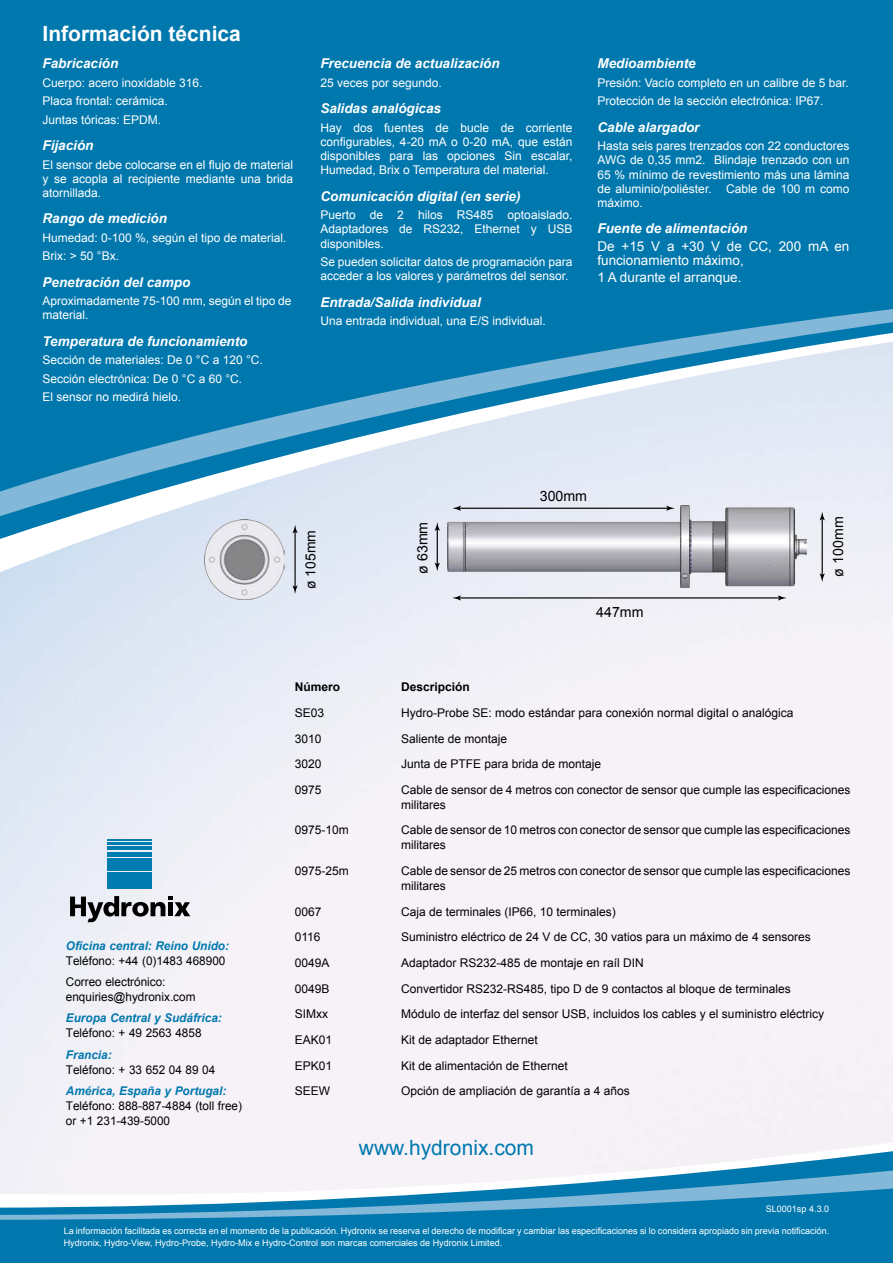
<style>
.page{position:relative;width:893px;height:1263px;background:#fff}
.page>*{position:absolute;margin:0;border:0;box-sizing:border-box;transform-origin:0 0}
.t1{font:700 21px "Arial";color:#fff}
.t2{font:21px "Arial";color:#0078ae}
.t3{font:14.25px "Arial";color:#000}
.t4{font:13.95px "Arial";color:#000}
.t5{font:italic 700 13.5px "Arial";color:#fff}
.t6{font:13.5px/13.5px "Arial";color:#fff}
.t7{font:12px/14.2px "Arial";color:#fff}
.t8{font:12px/15px "Arial";color:#000}
.t9{font:italic 700 12px "Arial";color:#0078ae}
.t10{font:700 12px "Arial";color:#000}
.t11{font:9px/12px "Arial";color:#fff}
</style>
<div class="page">
<svg style="left:0;top:1196px;width:893px;height:67px;fill:#0078ae"></svg>
<div style="left:0;top:0;width:893px;height:264px;background:#0078ae"></div>
<div style="left:0;top:264px;width:893px;height:7px;background:#0078ae"></div>
<img style="left:0;top:271px;width:893px;height:925px">
<svg style="left:70px;top:896px;width:120px;height:26px"></svg>
<hr style="left:108px;top:839px;width:44px;height:1px;background:#007cb1">
<hr style="left:108px;top:842px;width:44px;height:3px;background:#007cb1">
<hr style="left:108px;top:847px;width:44px;height:3px;background:#007cb1">
<hr style="left:108px;top:852px;width:44px;height:4px;background:#007cb1">
<div style="left:108px;top:858px;width:44px;height:5px;background:#007cb1"></div>
<div style="left:108px;top:865px;width:44px;height:6px;background:#007cb1"></div>
<div style="left:108px;top:872px;width:44px;height:8px;background:#007cb1"></div>
<div style="left:108px;top:881px;width:44px;height:8px;background:#007cb1"></div>
<img style="left:448px;top:505px;width:358px;height:82px">
<hr style="left:459px;top:597px;width:321px;height:1px;background:#000">
<svg style="left:778px;top:595px;width:8px;height:5px"></svg>
<svg style="left:452px;top:595px;width:9px;height:5px"></svg>
<hr style="left:459px;top:508px;width:209px;height:1px;background:#000">
<svg style="left:666px;top:506px;width:9px;height:5px"></svg>
<svg style="left:452px;top:506px;width:9px;height:5px"></svg>
<hr style="left:822px;top:518px;width:1px;height:58px;background:#000">
<svg style="left:820px;top:573px;width:5px;height:9px"></svg>
<svg style="left:820px;top:512px;width:5px;height:8px"></svg>
<hr style="left:437px;top:529px;width:1px;height:36px;background:#000">
<svg style="left:435px;top:563px;width:5px;height:8px"></svg>
<svg style="left:435px;top:522px;width:5px;height:9px"></svg>
<hr style="left:294px;top:531px;width:2px;height:57px;background:#000">
<svg style="left:292px;top:585px;width:6px;height:9px"></svg>
<svg style="left:292px;top:525px;width:6px;height:8px"></svg>
<img style="left:205px;top:519px;width:80px;height:80px">
<h1 class="t1" style="left:43px;top:20px;width:200px">Información técnica</h1>
<p class="t5" style="left:43px;top:55px;width:77px">Fabricación</p>
<p class="t7" style="left:43px;top:73px;width:162px;line-height:18.5px">Cuerpo: acero inoxidable 316.<br>Placa frontal: cerámica.<br>Juntas tóricas: EPDM.</p>
<p class="t5" style="left:43px;top:137px;width:53px">Fijación</p>
<p class="t7" style="left:43px;top:157px;width:252px;text-align:justify">El sensor debe colocarse en el flujo de material y se acopla al recipiente mediante una brida atornillada.</p>
<p class="t5" style="left:43px;top:210px;width:126px">Rango de medición</p>
<p class="t7" style="left:43px;top:229px;width:246px;line-height:18.5px">Humedad: 0-100 %, según el tipo de material.<br>Brix: &gt; 50 °Bx.</p>
<p class="t5" style="left:43px;top:273px;width:149px">Penetración del campo</p>
<p class="t7" style="left:43px;top:294px;width:250px">Aproximadamente 75-100 mm, según el tipo de material.</p>
<p class="t5" style="left:43px;top:332px;width:207px">Temperatura de funcionamiento</p>
<p class="t7" style="left:43px;top:351px;width:222px;line-height:18.5px">Sección de materiales: De 0 °C a 120 °C.<br>Sección electrónica: De 0 °C a 60 °C.<br>El sensor no medirá hielo.</p>
<p class="t5" style="left:320px;top:55px;width:181px">Frecuencia de actualización</p>
<p class="t7" style="left:320px;top:76px;width:123px">25 veces por segundo.</p>
<p class="t5" style="left:320px;top:100px;width:122px">Salidas analógicas</p>
<p class="t7" style="left:320px;top:120px;width:254px;text-align:justify">Hay dos fuentes de bucle de corriente configurables, 4-20 mA o 0-20 mA, que están disponibles para las opciones Sin escalar, Humedad, Brix o Temperatura del material.</p>
<p class="t5" style="left:320px;top:187px;width:202px">Comunicación digital (en serie)</p>
<p class="t7" style="left:320px;top:208px;width:253px;text-align:justify">Puerto de 2 hilos RS485 optoaislado.<br>Adaptadores de RS232, Ethernet y USB disponibles.</p>
<p class="t7" style="left:320px;top:255px;width:254px">Se pueden solicitar datos de programación para acceder a los valores y parámetros del sensor.</p>
<p class="t5" style="left:320px;top:293px;width:162px">Entrada/Salida individual</p>
<p class="t7" style="left:320px;top:314px;width:227px">Una entrada individual, una E/S individual.</p>
<p class="t5" style="left:597px;top:55px;width:100px">Medioambiente</p>
<p class="t7" style="left:597px;top:73px;width:253px;line-height:18.5px">Presión: Vacío completo en un calibre de 5 bar.<br>Protección de la sección electrónica: IP67.</p>
<p class="t5" style="left:597px;top:118px;width:104px">Cable alargador</p>
<p class="t7" style="left:597px;top:139px;width:254px;text-align:justify">Hasta seis pares trenzados con 22 conductores AWG de 0,35 mm2. Blindaje trenzado con un 65 % mínimo de revestimiento más una lámina de aluminio/poliéster. Cable de 100 m como máximo.</p>
<p class="t5" style="left:597px;top:220px;width:152px">Fuente de alimentación</p>
<p class="t6" style="left:597px;top:240px;width:253px">De +15 V a +30 V de CC, 200 mA en funcionamiento máximo,</p>
<p class="t6" style="left:597px;top:271px;width:146px">1 A durante el arranque.</p>
<p class="t4" style="left:301px;top:589px;width:60px;rotate:-90deg">ø 105mm</p>
<p class="t3" style="left:540px;top:486px;width:49px">300mm</p>
<p class="t3" style="left:413px;top:574px;width:54px;rotate:-90deg">ø 63mm</p>
<p class="t3" style="left:829px;top:576px;width:61px;rotate:-90deg">ø 100mm</p>
<p class="t3" style="left:596px;top:603px;width:49px">447mm</p>
<p class="t9" style="left:66px;top:937px;width:165px">Oficina central: Reino Unido:</p>
<p class="t8" style="left:66px;top:950px;width:161px;line-height:21.5px">Teléfono: +44 (0)1483 468900<br>Correo electrónico:</p>
<p class="t8" style="left:66px;top:989px;width:131px">enquiries@hydronix.com</p>
<p class="t9" style="left:66px;top:1010px;width:157px">Europa Central y Sudáfrica:</p>
<p class="t8" style="left:66px;top:1026px;width:137px">Teléfono: + 49 2563 4858</p>
<p class="t9" style="left:66px;top:1047px;width:47px">Francia:</p>
<p class="t8" style="left:66px;top:1062px;width:151px">Teléfono: + 33 652 04 89 04</p>
<p class="t9" style="left:66px;top:1083px;width:162px">América, España y Portugal:</p>
<p class="t8" style="left:66px;top:1098px;width:178px">Teléfono: 888-887-4884 (toll free) or +1 231-439-5000</p>
<p class="t10" style="left:295px;top:679px;width:47px">Número</p>
<p class="t10" style="left:401px;top:679px;width:70px">Descripción</p>
<p class="t8" style="left:295px;top:705px;width:31px">SE03</p>
<p class="t8" style="left:401px;top:705px;width:394px">Hydro-Probe SE: modo estándar para conexión normal digital o analógica</p>
<p class="t8" style="left:295px;top:731px;width:28px">3010</p>
<p class="t8" style="left:401px;top:731px;width:108px">Saliente de montaje</p>
<p class="t8" style="left:295px;top:756px;width:28px">3020</p>
<p class="t8" style="left:401px;top:756px;width:202px">Junta de PTFE para brida de montaje</p>
<p class="t8" style="left:295px;top:782px;width:28px">0975</p>
<p class="t8" style="left:401px;top:782px;width:451px">Cable de sensor de 4 metros con conector de sensor que cumple las especificaciones militares</p>
<p class="t8" style="left:295px;top:823px;width:56px">0975-10m</p>
<p class="t8" style="left:401px;top:823px;width:451px">Cable de sensor de 10 metros con conector de sensor que cumple las especificaciones militares</p>
<p class="t8" style="left:295px;top:863px;width:56px">0975-25m</p>
<p class="t8" style="left:401px;top:863px;width:451px">Cable de sensor de 25 metros con conector de sensor que cumple las especificaciones militares</p>
<p class="t8" style="left:295px;top:904px;width:28px">0067</p>
<p class="t8" style="left:401px;top:904px;width:216px">Caja de terminales (IP66, 10 terminales)</p>
<p class="t8" style="left:295px;top:930px;width:27px">0116</p>
<p class="t8" style="left:401px;top:930px;width:411px">Suministro eléctrico de 24 V de CC, 30 vatios para un máximo de 4 sensores</p>
<p class="t8" style="left:295px;top:955px;width:36px">0049A</p>
<p class="t8" style="left:401px;top:955px;width:244px">Adaptador RS232-485 de montaje en raíl DIN</p>
<p class="t8" style="left:295px;top:981px;width:36px">0049B</p>
<p class="t8" style="left:401px;top:981px;width:391px">Convertidor RS232-RS485, tipo D de 9 contactos al bloque de terminales</p>
<p class="t8" style="left:295px;top:1007px;width:35px">SIMxx</p>
<p class="t8" style="left:401px;top:1007px;width:424px">Módulo de interfaz del sensor USB, incluidos los cables y el suministro eléctricy</p>
<p class="t8" style="left:295px;top:1032px;width:39px">EAK01</p>
<p class="t8" style="left:401px;top:1032px;width:138px">Kit de adaptador Ethernet</p>
<p class="t8" style="left:295px;top:1058px;width:39px">EPK01</p>
<p class="t8" style="left:401px;top:1058px;width:168px">Kit de alimentación de Ethernet</p>
<p class="t8" style="left:295px;top:1083px;width:37px">SEEW</p>
<p class="t8" style="left:401px;top:1083px;width:230px">Opción de ampliación de garantía a 4 años</p>
<h1 class="t2" style="left:359px;top:1134px;width:177px">www.hydronix.com</h1>
<p class="t11" style="left:766px;top:1203px;width:65px">SL0001sp 4.3.0</p>
<p class="t11" style="left:64px;top:1225px;width:767px">La información facilitada es correcta en el momento de la publicación. Hydronix se reserva el derecho de modificar y cambiar las especificaciones si lo considera apropiado sin previa notificación.<br>Hydronix, Hydro-View, Hydro-Probe, Hydro-Mix e Hydro-Control son marcas comerciales de Hydronix Limited.</p>
</div>
